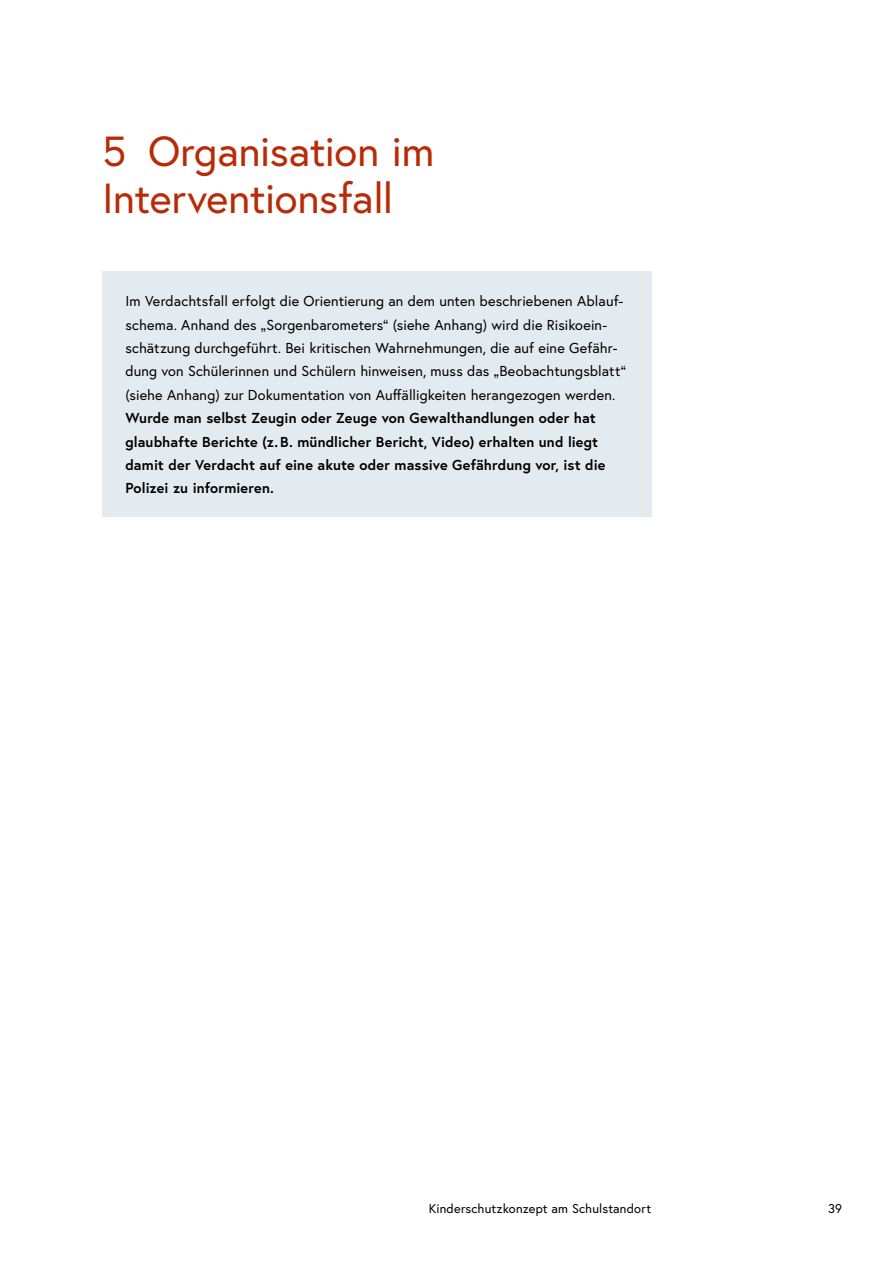
<style>
.page{position:relative;width:893px;height:1263px;background:#fff}
.page>*{position:absolute;margin:0;border:0;box-sizing:border-box;transform-origin:0 0}
.t1{font:42px/46.8px "Europa Austria";letter-spacing:-.01em;color:#b92b06}
.Infobox_p_Infobox_ohne_h{font:14.4px/23.4px "Europa Austria";letter-spacing:.01em;color:#000}
.t2{font:12.75px "Europa Austria";letter-spacing:.015em;color:#000}
.s1{font-weight:700}
</style>
<div class="page">
<div style="left:102px;top:271px;width:549px;height:246px;background:#e4ebf0"></div>
<h1 class="t1" style="left:102px;top:127px;width:334px">5 Organisation im<br>Interventionsfall</h1>
<p class="Infobox_p_Infobox_ohne_h" style="left:125px;top:289px;width:502px">Im Verdachtsfall erfolgt die Orientierung an dem unten beschriebenen Ablauf&shy;schema. Anhand des „Sorgenbarometers“ (siehe Anhang) wird die Risikoein&shy;schätzung durchgeführt. Bei kritischen Wahrnehmungen, die auf eine Gefähr&shy;dung von Schülerinnen und Schülern hinweisen, muss das „Beobachtungsblatt“ (siehe Anhang) zur Dokumentation von Auffälligkeiten herangezogen werden.<br><span class="s1">Wurde man selbst Zeugin oder Zeuge von Gewalthandlungen oder hat glaubhafte Berichte (z.B. mündlicher Bericht, Video) erhalten und liegt damit der Verdacht auf eine akute oder massive Gefährdung vor, ist die Polizei zu informieren.</span></p>
<p class="t2" style="left:429px;top:1200px;width:224px">Kinderschutzkonzept am Schulstandort</p>
<p class="t2" style="left:828px;top:1200px;width:15px">39</p>
</div>
